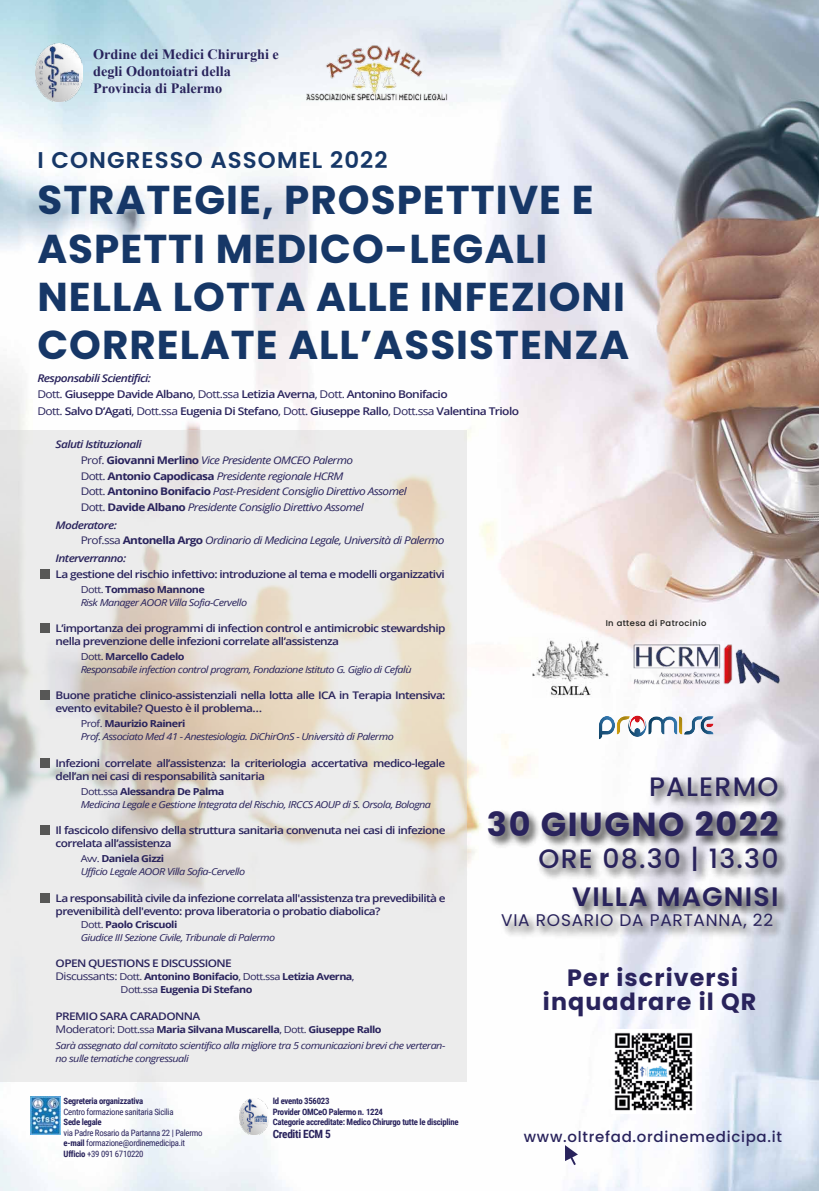
<style>
.page{position:relative;width:819px;height:1191px;background:#fff}
.page>*{position:absolute;margin:0;border:0;box-sizing:border-box;transform-origin:0 0}
.t1{font:700 40.25px/48.3px "Poppins";letter-spacing:.025em;color:#163767}
.t2{font:700 33.25px "Poppins";letter-spacing:.045em;color:#29235c}
.t3{font:500 26.6px "Poppins";letter-spacing:.045em;color:#29235c}
.t4{font:600 26.6px "Poppins";letter-spacing:.045em;color:#29235c}
.t5{font:700 23.62px/24.4px "Poppins";letter-spacing:.045em;color:#29235c;text-align:center}
.t6{font:600 22.75px "Poppins";letter-spacing:.05em;color:#163767}
.t7{font:16.89px "Poppins";letter-spacing:.045em;color:#29235c}
.t8{font:500 14.88px "Poppins";letter-spacing:.045em;color:#29235c}
.t9{font:700 14.26px/17.1px "Times New Roman";color:#29235c}
.t10{font:700 11.38px "Roboto Condensed";letter-spacing:-.03em;color:#29235c}
.t11{font:600 10.67px/16.4px "Open Sans";letter-spacing:-.05em;color:#29235c;scale:1.13 1}
.t12{font:600 10.5px/13.1px "Open Sans";letter-spacing:-.05em;color:#29235c;scale:1.13 1}
.t13{font:italic 10.5px/15.8px "Open Sans";letter-spacing:-.05em;color:#29235c;scale:1.13 1}
.t14{font:italic 600 10.5px "Open Sans";letter-spacing:-.05em;color:#29235c;scale:1.13 1}
.t15{font:italic 9.62px/13.1px "Open Sans";letter-spacing:-.05em;color:#29235c;scale:1.13 1}
.t16{font:700 9.62px/13.1px "Open Sans";letter-spacing:-.05em;color:#29235c;scale:1.13 1}
.t17{font:700 8.75px/10.5px "Roboto Condensed";letter-spacing:-.03em;color:#29235c}
.t18{font:8.75px/10.5px "Roboto Condensed";letter-spacing:-.03em;color:#29235c}
.t19{font:500 8.31px "Poppins";letter-spacing:.045em;color:#1d1d1b}
.s1{font-style:italic}
.s2{font-weight:400}
.s3{font-weight:600}
.s4{font-style:normal}
.s5{font-weight:700;font-style:normal}
.s6{font-weight:400;font-size:10.5px}
.s7{font-style:normal;font-size:10.5px}
.s8{font-weight:700}
</style>
<div class="page">
<img style="left:0;top:0;width:819px;height:1191px">
<img style="left:481px;top:768px;width:314px;height:183px">
<img style="left:611px;top:1029px;width:84px;height:84px">
<svg style="left:565px;top:1145px;width:13px;height:20px"></svg>
<svg style="left:0;top:430px;width:466px;height:651px;background:#e8e5e1"></svg>
<div style="left:40px;top:568px;width:10px;height:10px;background:#575756"></div>
<div style="left:40px;top:623px;width:10px;height:10px;background:#575756"></div>
<div style="left:40px;top:690px;width:10px;height:10px;background:#575756"></div>
<div style="left:40px;top:758px;width:10px;height:10px;background:#575756"></div>
<div style="left:40px;top:825px;width:10px;height:10px;background:#575756"></div>
<div style="left:40px;top:892px;width:10px;height:10px;background:#575756"></div>
<img style="left:239px;top:1098px;width:30px;height:36px">
<img style="left:240px;top:1099px;width:26px;height:34px">
<img style="left:31px;top:1096px;width:29px;height:38px">
<img style="left:35px;top:43px;width:48px;height:59px">
<img style="left:36px;top:46px;width:43px;height:53px">
<img style="left:532px;top:633px;width:77px;height:64px">
<img style="left:633px;top:644px;width:147px;height:40px">
<svg style="left:599px;top:715px;width:114px;height:24px"></svg>
<img style="left:281px;top:27px;width:189px;height:93px">
<h3 class="t9" style="left:93px;top:47px;width:187px">Ordine dei Medici Chirurghi e degli Odontoiatri della<br>Provincia di Palermo</h3>
<h3 class="t6" style="left:37px;top:147px;width:351px">I CONGRESSO ASSOMEL 2022</h3>
<h1 class="t1" style="left:37px;top:179px;width:593px">STRATEGIE, PROSPETTIVE E<br>ASPETTI MEDICO-LEGALI<br>NELLA LOTTA ALLE INFEZIONI<br>CORRELATE ALL’ASSISTENZA</h1>
<p class="t11" style="left:37px;top:370px;width:428px"><span class="s1">Responsabili Scientifici:<br></span><span class="s2">Dott.</span> Giuseppe Davide Albano<span class="s2">, Dott.ssa</span> Letizia Averna<span class="s2">, Dott.</span> Antonino Bonifacio<br><span class="s2">Dott.</span> Salvo D’Agati<span class="s2">, Dott.ssa</span> Eugenia Di Stefano<span class="s2">, Dott.</span> Giuseppe Rallo<span class="s2">, Dott.ssa</span> Valentina Triolo</p>
<p class="t13" style="left:81px;top:437px;width:290px;text-indent:-25px"><span class="s3">Saluti Istituzionali<br></span><span class="s4">Prof.</span> <span class="s5">Giovanni Merlino</span> Vice Presidente OMCEO Palermo<br><span class="s4">Dott.</span> <span class="s5">Antonio Capodicasa</span> Presidente regionale HCRM<br><span class="s4">Dott.</span> <span class="s5">Antonino Bonifacio</span> Past-President Consiglio Direttivo Assomel <span class="s4">Dott.</span> <span class="s5">Davide Albano</span> Presidente Consiglio Direttivo Assomel</p>
<p class="t13" style="left:81px;top:518px;width:323px;text-indent:-25px"><span class="s3">Moderatore:<br></span><span class="s4">Prof.ssa</span> <span class="s5">Antonella Argo</span> Ordinario di Medicina Legale, Università di Palermo</p>
<p class="t14" style="left:56px;top:554px;width:64px">Interverranno:</p>
<p class="t12" style="left:56px;top:568px;width:346px">La gestione del rischio infettivo: introduzione al tema e modelli organizzativi</p>
<p class="t15" style="left:81px;top:583px;width:149px"><span class="s4">Dott.</span> <span class="s5">Tommaso Mannone<br></span>Risk Manager AOOR Villa Sofia-Cervello</p>
<p class="t12" style="left:56px;top:622px;width:346px">L’importanza dei programmi di infection control e antimicrobic stewardship nella prevenzione delle infezioni correlate all’assistenza</p>
<p class="t15" style="left:81px;top:651px;width:294px"><span class="s4">Dott.</span> <span class="s5">Marcello Cadelo<br></span>Responsabile infection control program, Fondazione Istituto G. Giglio di Cefalù</p>
<p class="t12" style="left:56px;top:690px;width:346px">Buone pratiche clinico-assistenziali nella lotta alle ICA in Terapia Intensiva: evento evitabile? Questo è il problema…</p>
<p class="t15" style="left:81px;top:718px;width:278px"><span class="s4">Prof.</span> <span class="s5">Maurizio Raineri<br></span>Prof. Associato Med 41 - Anestesiologia. DiChirOnS - Università di Palermo</p>
<p class="t12" style="left:56px;top:757px;width:346px">Infezioni correlate all’assistenza: la criteriologia accertativa medico-legale dell’an nei casi di responsabilità sanitaria</p>
<p class="t15" style="left:81px;top:785px;width:311px"><span class="s4">Dott.ssa</span> <span class="s5">Alessandra De Palma<br></span>Medicina Legale e Gestione Integrata del Rischio, IRCCS AOUP di S. Orsola, Bologna</p>
<p class="t12" style="left:56px;top:824px;width:346px">Il fascicolo difensivo della struttura sanitaria convenuta nei casi di infezione correlata all’assistenza</p>
<p class="t15" style="left:81px;top:853px;width:147px"><span class="s4">Avv.</span> <span class="s5">Daniela Gizzi<br></span>Ufficio Legale AOOR Villa Sofia-Cervello</p>
<p class="t12" style="left:56px;top:892px;width:346px">La responsabilità civile da infezione correlata all'assistenza tra prevedibilità e prevenibilità dell'evento: prova liberatoria o probatio diabolica?</p>
<p class="t15" style="left:81px;top:918px;width:174px"><span class="s4">Dott.</span> <span class="s5">Paolo Criscuoli<br></span>Giudice III Sezione Civile, Tribunale di Palermo</p>
<p class="t12" style="left:56px;top:957px;width:157px">OPEN QUESTIONS E DISCUSSIONE</p>
<p class="t16" style="left:121px;top:971px;width:208px;text-indent:-65px"><span class="s6">Discussants:</span> <span class="s2">Dott.</span> Antonino Bonifacio<span class="s2">, Dott.ssa</span> Letizia Averna<span class="s2">,<br>Dott.ssa</span> Eugenia Di Stefano</p>
<p class="t12" style="left:56px;top:1010px;width:129px">PREMIO SARA CARADONNA</p>
<p class="t15" style="left:56px;top:1022px;width:346px;line-height:15.8px"><span class="s7">Moderatori:</span> <span class="s4">Dott.ssa</span> <span class="s5">Maria Silvana Muscarella</span><span class="s4">, Dott.</span> <span class="s5">Giuseppe Rallo<br></span>Sarà assegnato dal comitato scientifico alla migliore tra 5 comunicazioni brevi che verteran-</p>
<p class="t15" style="left:56px;top:1052px;width:119px">no sulle tematiche congressuali</p>
<p class="t17" style="left:64px;top:1096px;width:81px">Segreteria organizzativa</p>
<p class="t18" style="left:64px;top:1107px;width:111px">Centro formazione sanitaria Sicilia</p>
<p class="t17" style="left:64px;top:1117px;width:40px">Sede legale</p>
<p class="t18" style="left:64px;top:1128px;width:140px">via Padre Rosario da Partanna 22 | Palermo <span class="s8">e-mail</span> formazione@ordinemedicipa.it<br><span class="s8">Ufficio</span> +39 091 6710220</p>
<p class="t17" style="left:273px;top:1096px;width:187px">Id evento 356023<br>Provider OMCeO Palermo n. 1224<br>Categorie accreditate: Medico Chirurgo tutte le discipline</p>
<p class="t10" style="left:273px;top:1129px;width:60px">Crediti ECM 5</p>
<p class="t19" style="left:605px;top:619px;width:102px">In attesa di Patrocinio</p>
<h3 class="t3" style="left:649px;top:775px;width:131px">PALERMO</h3>
<h2 class="t2" style="left:487px;top:809px;width:293px">30 GIUGNO 2022</h2>
<h3 class="t3" style="left:538px;top:846px;width:241px">ORE 08.30 | 13.30</h3>
<h3 class="t4" style="left:572px;top:881px;width:208px">VILLA MAGNISI</h3>
<h3 class="t7" style="left:501px;top:914px;width:273px">VIA ROSARIO DA PARTANNA, 22</h3>
<h3 class="t5" style="left:543px;top:967px;width:215px">Per iscriversi inquadrare il QR</h3>
<h3 class="t8" style="left:524px;top:1129px;width:259px">www.oltrefad.ordinemedicipa.it</h3>
</div>
